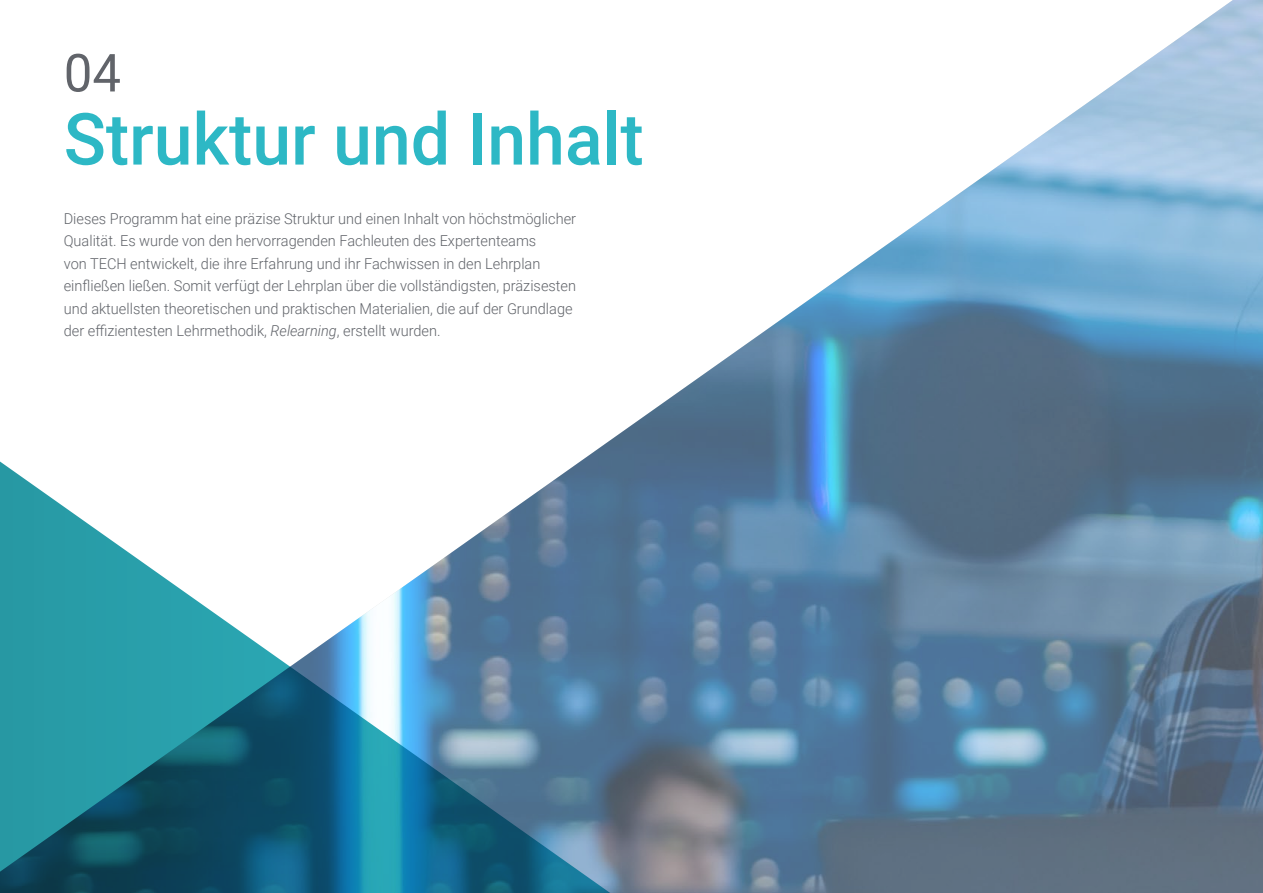
<style>
.page{position:relative;width:1263px;height:893px;background:#fff}
.page>*{position:absolute;margin:0;border:0;box-sizing:border-box;transform-origin:0 0}
.t1{font:500 72px "Roboto";color:#2db8c5}
.t2{font:52.5px "Roboto";color:#61646a}
.t3{font:300 15px/22.5px "Roboto";color:#61646a}
.s1{font-style:italic}
</style>
<div class="page">
<img style="left:602px;top:0;width:661px;height:893px">
<svg style="left:0;top:446px;width:640px;height:447px"></svg>
<h2 class="t2" style="left:64px;top:36px;width:59px">04</h2>
<h1 class="t1" style="left:64px;top:89px;width:581px">Struktur und Inhalt</h1>
<p class="t3" style="left:64px;top:207px;width:514px">Dieses Programm hat eine präzise Struktur und einen Inhalt von höchstmöglicher Qualität. Es wurde von den hervorragenden Fachleuten des Expertenteams<br>von TECH entwickelt, die ihre Erfahrung und ihr Fachwissen in den Lehrplan einfließen ließen. Somit verfügt der Lehrplan über die vollständigsten, präzisesten und aktuellsten theoretischen und praktischen Materialien, die auf der Grundlage der effizientesten Lehrmethodik, <span class="s1">Relearning</span>, erstellt wurden.</p>
</div>
